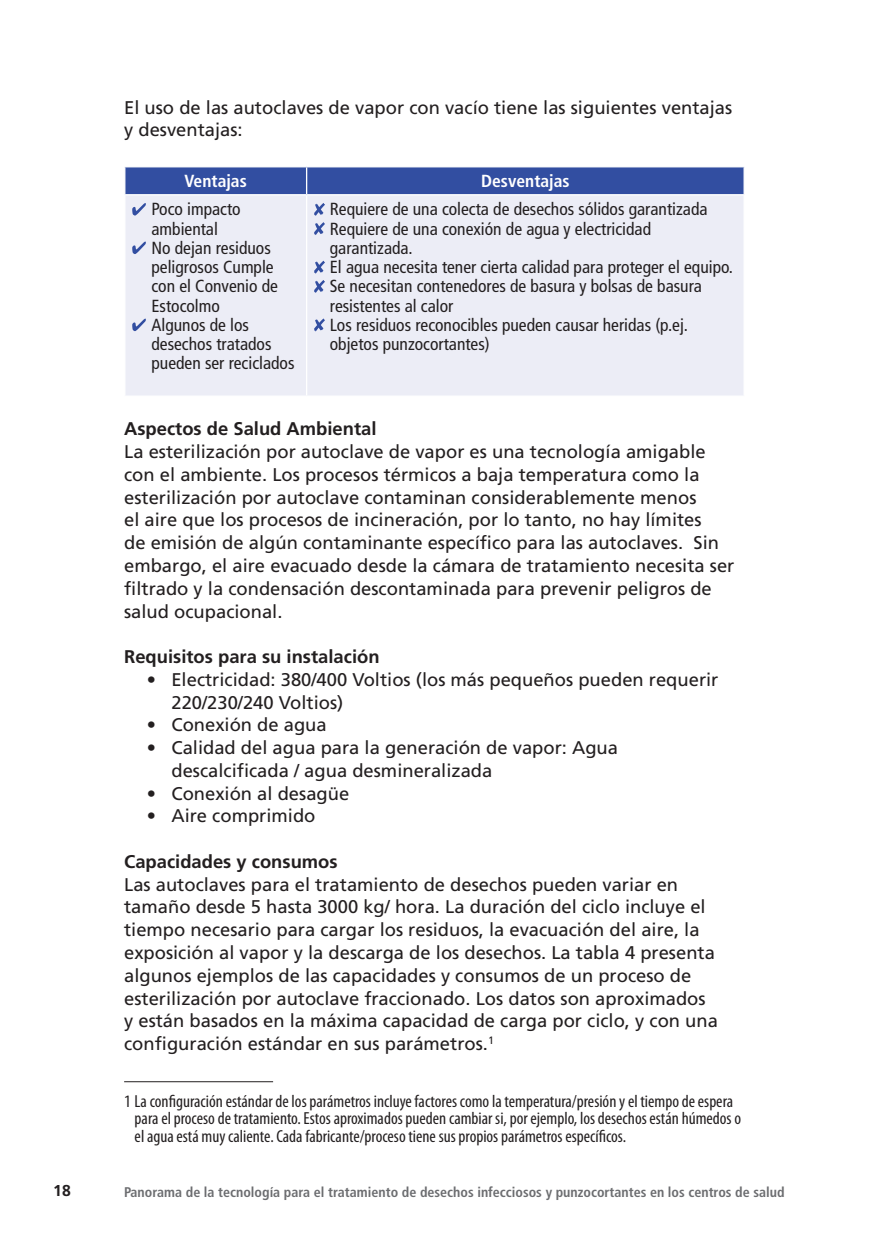
<style>
.page{position:relative;width:869px;height:1241px;background:#fff}
.page>*{position:absolute;margin:0;border:0;box-sizing:border-box;transform-origin:0 0}
.Body_text{font:18.38px/22.8px "Frutiger";color:#231f20}
.Body_bullet_level_1{font:18.38px/22.8px "Frutiger";color:#231f20}
.Body_text-2{font:700 18.38px "Frutiger";color:#231f20}
.Table_text_bullet_le{font:condensed 17.5px/19.2px "Frutiger";color:#231f20}
.Footnote{font:condensed 17.5px/17.5px "Myriad Pro";color:#231f20}
.Table_heading{font:700 condensed 17.5px "Frutiger";color:#fff}
.t1{font:700 15.75px "Frutiger";color:#231f20}
.t2{font:700 condensed 14px "Frutiger";color:#6c6d70}
</style>
<div class="page">
<div style="left:125px;top:195px;width:618px;height:200px;background:#ecedf6"></div>
<div style="left:124px;top:167px;width:620px;height:27px;background:#324ea1"></div>
<hr style="left:306px;top:195px;width:1px;height:200px;background:#fff">
<svg style="left:132px;top:203px;width:14px;height:12px"></svg>
<svg style="left:132px;top:241px;width:14px;height:13px"></svg>
<svg style="left:132px;top:318px;width:14px;height:13px"></svg>
<svg style="left:314px;top:203px;width:11px;height:13px"></svg>
<svg style="left:314px;top:222px;width:11px;height:13px"></svg>
<svg style="left:314px;top:261px;width:11px;height:12px"></svg>
<svg style="left:314px;top:280px;width:11px;height:13px"></svg>
<svg style="left:314px;top:318px;width:11px;height:13px"></svg>
<hr style="left:124px;top:1081px;width:149px;height:1px;background:#231f20">
<p class="Body_text" style="left:124px;top:96px;width:609px">El uso de las autoclaves de vapor con vacío tiene las siguientes ventajas y desventajas:</p>
<p class="Table_heading" style="left:184px;top:171px;width:64px">Ventajas</p>
<p class="Table_heading" style="left:481px;top:171px;width:90px">Desventajas</p>
<p class="Table_text_bullet_le" style="left:151px;top:200px;width:91px">Poco impacto ambiental</p>
<p class="Table_text_bullet_le" style="left:151px;top:238px;width:128px">No dejan residuos peligrosos Cumple con el Convenio de<br>Estocolmo</p>
<p class="Table_text_bullet_le" style="left:151px;top:315px;width:144px">Algunos de los desechos tratados pueden ser reciclados</p>
<p class="Table_text_bullet_le" style="left:330px;top:200px;width:379px">Requiere de una colecta de desechos sólidos garantizada</p>
<p class="Table_text_bullet_le" style="left:330px;top:219px;width:323px">Requiere de una conexión de agua y electricidad garantizada.</p>
<p class="Table_text_bullet_le" style="left:330px;top:257px;width:404px">El agua necesita tener cierta calidad para proteger el equipo.</p>
<p class="Table_text_bullet_le" style="left:330px;top:277px;width:373px">Se necesitan contenedores de basura y bolsas de basura resistentes al calor</p>
<p class="Table_text_bullet_le" style="left:330px;top:315px;width:359px">Los residuos reconocibles pueden causar heridas (p.ej. objetos punzocortantes)</p>
<p class="Body_text-2" style="left:124px;top:418px;width:254px">Aspectos de Salud Ambiental</p>
<p class="Body_text" style="left:124px;top:440px;width:611px">La esterilización por autoclave de vapor es una tecnología amigable con el ambiente. Los procesos térmicos a baja temperatura como la esterilización por autoclave contaminan considerablemente menos<br>el aire que los procesos de incineración, por lo tanto, no hay límites<br>de emisión de algún contaminante específico para las autoclaves. Sin embargo, el aire evacuado desde la cámara de tratamiento necesita ser filtrado y la condensación descontaminada para prevenir peligros de salud ocupacional.</p>
<p class="Body_text-2" style="left:124px;top:645px;width:257px">Requisitos para su instalación</p>
<p class="Body_bullet_level_1" style="left:171px;top:667px;width:548px;text-indent:-24px">• Electricidad: 380/400 Voltios (los más pequeños pueden requerir<br>220/230/240 Voltios)</p>
<p class="Body_bullet_level_1" style="left:147px;top:713px;width:181px">• Conexión de agua</p>
<p class="Body_bullet_level_1" style="left:171px;top:736px;width:448px;text-indent:-24px">• Calidad del agua para la generación de vapor: Agua descalcificada / agua desmineralizada</p>
<p class="Body_bullet_level_1" style="left:147px;top:781px;width:204px">• Conexión al desagüe</p>
<p class="Body_bullet_level_1" style="left:147px;top:804px;width:170px">• Aire comprimido</p>
<p class="Body_text-2" style="left:124px;top:850px;width:215px">Capacidades y consumos</p>
<p class="Body_text" style="left:124px;top:872px;width:595px">Las autoclaves para el tratamiento de desechos pueden variar en tamaño desde 5 hasta 3000 kg/ hora. La duración del ciclo incluye el tiempo necesario para cargar los residuos, la evacuación del aire, la exposición al vapor y la descarga de los desechos. La tabla 4 presenta algunos ejemplos de las capacidades y consumos de un proceso de esterilización por autoclave fraccionado. Los datos son aproximados y están basados en la máxima capacidad de carga por ciclo, y con una configuración estándar en sus parámetros.<sup>1</sup></p>
<p class="Footnote" style="left:135px;top:1091px;width:607px;text-indent:-10px">1 La configuración estándar de los parámetros incluye factores como la temperatura/presión y el tiempo de espera para el proceso de tratamiento. Estos aproximados pueden cambiar si, por ejemplo, los desechos están húmedos o el agua está muy caliente. Cada fabricante/proceso tiene sus propios parámetros específicos.</p>
<p class="t1" style="left:53px;top:1180px;width:19px">18</p>
<p class="t2" style="left:124px;top:1183px;width:661px">Panorama de la tecnología para el tratamiento de desechos infecciosos y punzocortantes en los centros de salud</p>
</div>
